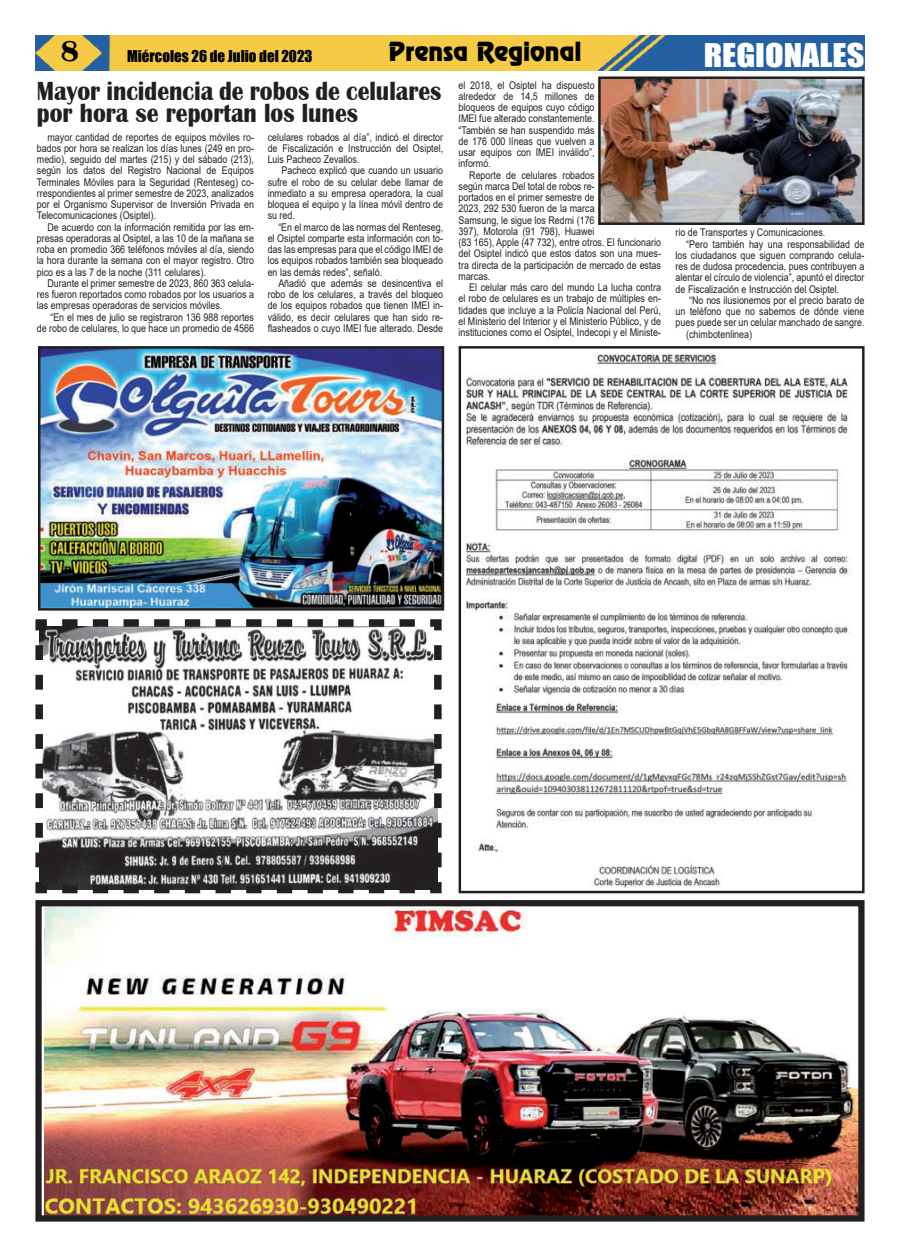
<style>
.page{position:relative;width:900px;height:1258px;background:#fff}
.page>*{position:absolute;margin:0;border:0;box-sizing:border-box;transform-origin:0 0}
.t1{font:30px "Impact";color:#fff;scale:1.14 1}
.t2{font:700 30px "Britannic";color:#000}
.t3{font:700 27px/22.5px "Britannic";color:#231f20;scale:.88 1}
.t4{font:23.75px "Renfrew Normal";color:#000}
.t5{font:15px "Impact";color:#000}
.t6{font:10.62px/11.2px "Arial";color:#231f20;text-align:justify;scale:.84 1}
</style>
<div class="page">
<img style="left:35px;top:35px;width:830px;height:36px">
<img style="left:42px;top:350px;width:398px;height:257px">
<div style="left:38px;top:346px;width:406px;height:265px;border:3px solid #231f20"></div>
<svg style="left:35px;top:619px;width:407px;height:275px"></svg>
<img style="left:602px;top:80px;width:259px;height:141px">
<div style="left:598px;top:76px;width:267px;height:149px;border:3px solid #231f20"></div>
<img style="left:466px;top:353px;width:386px;height:535px">
<div style="left:459px;top:346px;width:406px;height:547px;border:3px solid #231f20"></div>
<img style="left:44px;top:907px;width:814px;height:307px">
<div style="left:35px;top:900px;width:830px;height:321px;border:6px solid #231f20"></div>
<h1 class="t2" style="left:61px;top:36px;width:20px">8</h1>
<h3 class="t5" style="left:127px;top:48px;width:187px">Miércoles 26 de Julio del 2023</h3>
<h3 class="t4" style="left:389px;top:41px;width:194px">Prensa Regional</h3>
<h1 class="t1" style="left:704px;top:39px;width:143px">REGIONALES</h1>
<h2 class="t3" style="left:37px;top:79px;width:461px">Mayor incidencia de robos de celulares por hora se reportan los lunes</h2>
<p class="t6" style="left:37px;top:132px;width:260px;text-indent:11px">mayor cantidad de reportes de equipos móviles ro&shy;bados por hora se realizan los días lunes (249 en pro&shy;medio), seguido del martes (215) y del sábado (213), según los datos del Registro Nacional de Equipos Terminales Móviles para la Seguridad (Renteseg) co&shy;rrespondientes al primer semestre de 2023, analizados por el Organismo Supervisor de Inversión Privada en Telecomunicaciones (Osiptel).</p>
<p class="t6" style="left:37px;top:222px;width:260px;text-indent:11px">De acuerdo con la información remitida por las em&shy;presas operadoras al Osiptel, a las 10 de la mañana se roba en promedio 366 teléfonos móviles al día, siendo la hora durante la semana con el mayor registro. Otro pico es a las 7 de la noche (311 celulares).</p>
<p class="t6" style="left:37px;top:279px;width:260px;text-indent:11px">Durante el primer semestre de 2023, 860 363 celula&shy;res fueron reportados como robados por los usuarios a las empresas operadoras de servicios móviles.</p>
<p class="t6" style="left:37px;top:312px;width:260px;text-align:right">“En el mes de julio se registraron 136 988 reportes<br>de robo de celulares, lo que hace un promedio de 4566</p>
<p class="t6" style="left:459px;top:80px;width:163px">el 2018, el Osiptel ha dispuesto alrededor de 14,5 millones de bloqueos de equipos cuyo código IMEI fue alterado constantemente. “También se han suspendido más de 176 000 líneas que vuelven a usar equipos con IMEI inválido”, informó.</p>
<p class="t6" style="left:459px;top:170px;width:242px;text-align:left;text-indent:11px">Reporte de celulares robados<br>según marca Del total de robos re-<br>portados en el primer semestre de<br>2023, 292 530 fueron de la marca<br>Samsung, le sigue los Redmi (176<br>397), Motorola (91 798), Huawei<br>(83 165), Apple (47 732), entre otros. El funcionario del Osiptel indicó que estos datos son una mues&shy;tra directa de la participación de mercado de estas marcas.</p>
<p class="t6" style="left:459px;top:283px;width:242px;text-indent:11px">El celular más caro del mundo La lucha contra el robo de celulares es un trabajo de múltiples en&shy;tidades que incluye a la Policía Nacional del Perú, el Ministerio del Interior y el Ministerio Público, y de instituciones como el Osiptel, Indecopi y el Ministe-</p>
<p class="t6" style="left:268px;top:132px;width:210px">celulares robados al día”, indicó el director de Fiscalización e Instrucción del Osiptel, Luis Pacheco Zevallos.</p>
<p class="t6" style="left:268px;top:166px;width:210px;text-indent:14px">Pacheco explicó que cuando un usuario sufre el robo de su celular debe llamar de inmediato a su empresa operadora, la cual bloquea el equipo y la línea móvil dentro de su red.</p>
<p class="t6" style="left:268px;top:222px;width:210px;text-indent:11px">“En el marco de las normas del Renteseg, el Osiptel comparte esta información con to&shy;das las empresas para que el código IMEI de los equipos robados también sea bloqueado en las demás redes”, señaló.</p>
<p class="t6" style="left:268px;top:279px;width:210px;text-indent:11px">Añadió que además se desincentiva el robo de los celulares, a través del bloqueo de los equipos robados que tienen IMEI in&shy;válido, es decir celulares que han sido re&shy;flasheados o cuyo IMEI fue alterado. Desde</p>
<p class="t6" style="left:676px;top:228px;width:180px">rio de Transportes y Comunicaciones.</p>
<p class="t6" style="left:686px;top:239px;width:214px">“Pero también hay una responsabilidad de</p>
<p class="t6" style="left:676px;top:250px;width:226px">los ciudadanos que siguen comprando celula-</p>
<p class="t6" style="left:676px;top:262px;width:226px">res de dudosa procedencia, pues contribuyen a</p>
<p class="t6" style="left:676px;top:273px;width:226px">alentar el círculo de violencia”, apuntó el director</p>
<p class="t6" style="left:676px;top:284px;width:196px">de Fiscalización e Instrucción del Osiptel.</p>
<p class="t6" style="left:689px;top:295px;width:210px">“No nos ilusionemos por el precio barato de</p>
<p class="t6" style="left:676px;top:307px;width:226px">un teléfono que no sabemos de dónde viene</p>
<p class="t6" style="left:676px;top:318px;width:226px">pues puede ser un celular manchado de sangre.</p>
<p class="t6" style="left:686px;top:329px;width:80px">(chimbotenlinea)</p>
</div>
